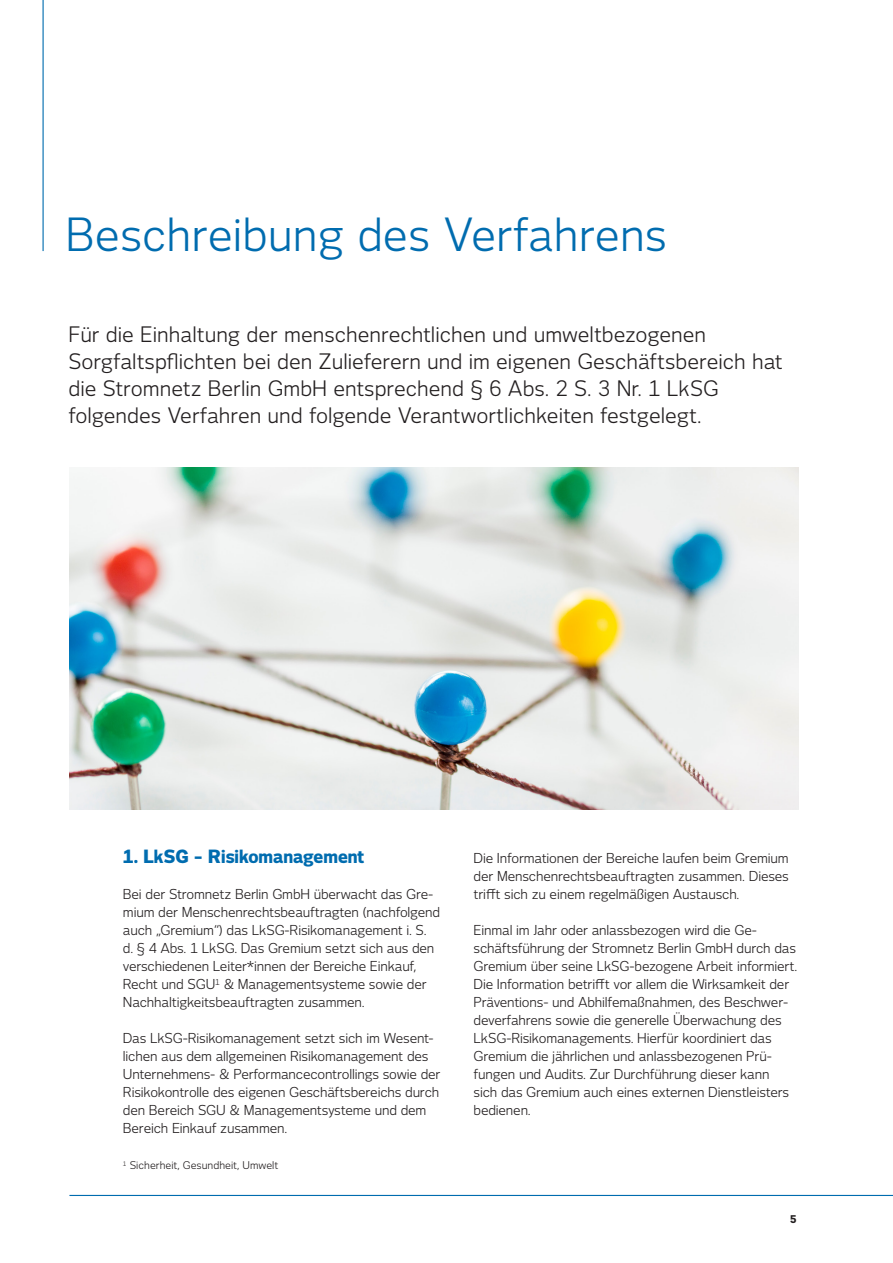
<style>
.page{position:relative;width:893px;height:1263px;background:#fff}
.page>*{position:absolute;margin:0;border:0;box-sizing:border-box;transform-origin:0 0}
.t1{font:45px "Stromnetz Voice";color:#006caf}
.Absatzformat_3{font:21px/27px "Stromnetz Voice";color:#231f20}
.Absatzformat_7{font:800 18px "Stromnetz Voice";color:#006caf}
.Absatzformat_7-2{font:13.5px/18px "Stromnetz Voice";letter-spacing:-.01em;color:#231f20}
.t2{font:10.5px "Stromnetz Voice";color:#231f20}
.t3{font:800 10.5px "Stromnetz Voice";color:#231f20}
</style>
<div class="page">
<hr style="left:69px;top:1195px;width:824px;height:1px;background:#006caf">
<img style="left:69px;top:467px;width:730px;height:342px">
<hr style="left:43px;top:0;width:1px;height:251px;background:#006caf">
<p class="t1" style="left:66px;top:207px;width:603px">Beschreibung des Verfahrens</p>
<p class="Absatzformat_3" style="left:68px;top:320px;width:716px">Für die Einhaltung der menschenrechtlichen und umweltbezogenen Sorgfaltspflichten bei den Zulieferern und im eigenen Geschäftsbereich hat die Stromnetz Berlin GmbH entsprechend § 6 Abs. 2 S. 3 Nr. 1 LkSG folgendes Verfahren und folgende Verantwortlichkeiten festgelegt.</p>
<p class="Absatzformat_7" style="left:123px;top:845px;width:243px">1. LkSG – Risikomanagement</p>
<p class="Absatzformat_7-2" style="left:123px;top:885px;width:319px">Bei der Stromnetz Berlin GmbH überwacht das Gre&shy;mium der Menschenrechtsbeauftragten (nachfolgend auch „Gremium“) das LkSG-Risikomanagement i. S. d. § 4 Abs. 1 LkSG. Das Gremium setzt sich aus den verschiedenen Leiter*innen der Bereiche Einkauf, Recht und SGU<sup>1</sup> &amp; Managementsysteme sowie der Nachhaltigkeitsbeauftragten zusammen.</p>
<p class="Absatzformat_7-2" style="left:123px;top:1029px;width:319px">Das LkSG-Risikomanagement setzt sich im Wesent&shy;lichen aus dem allgemeinen Risikomanagement des Unternehmens- &amp; Performancecontrollings sowie der Risikokontrolle des eigenen Geschäftsbereichs durch den Bereich SGU &amp; Managementsysteme und dem Bereich Einkauf zusammen.</p>
<p class="t2" style="left:123px;top:1159px;width:157px"><sup>1</sup> Sicherheit, Gesundheit, Umwelt</p>
<p class="Absatzformat_7-2" style="left:474px;top:849px;width:317px;text-align:justify">Die Informationen der Bereiche laufen beim Gremium der Menschenrechtsbeauftragten zusammen. Dieses trifft sich zu einem regelmäßigen Austausch.</p>
<p class="Absatzformat_7-2" style="left:474px;top:921px;width:325px">Einmal im Jahr oder anlassbezogen wird die Ge&shy;schäftsführung der Stromnetz Berlin GmbH durch das Gremium über seine LkSG-bezogene Arbeit informiert.<br>Die Information betrifft vor allem die Wirksamkeit der Präventions- und Abhilfemaßnahmen, des Beschwer&shy;deverfahrens sowie die generelle Überwachung des LkSG-Risikomanagements. Hierfür koordiniert das Gremium die jährlichen und anlassbezogenen Prü&shy;fungen und Audits. Zur Durchführung dieser kann<br>sich das Gremium auch eines externen Dienstleisters bedienen.</p>
<p class="t3" style="left:790px;top:1213px;width:8px">5</p>
</div>
